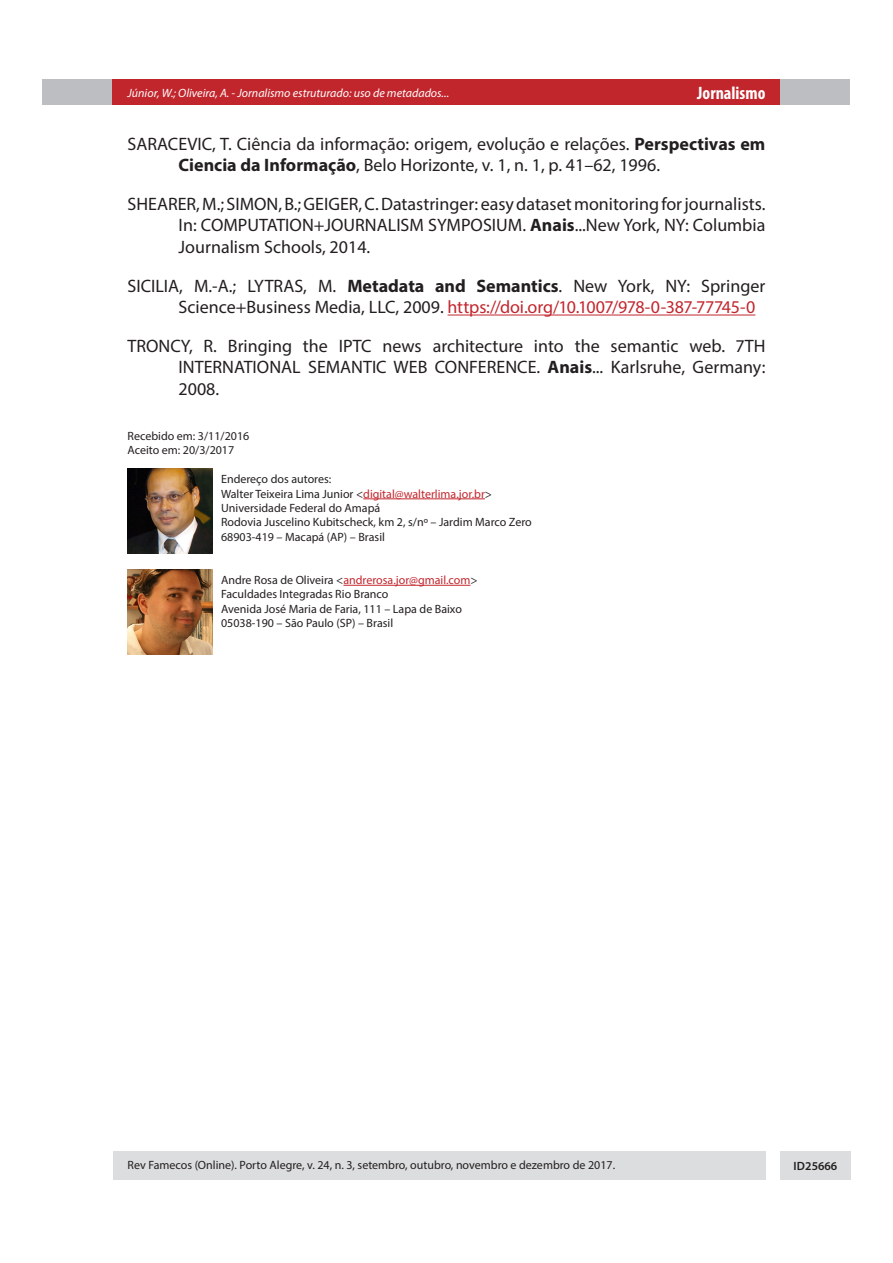
<style>
.page{position:relative;width:893px;height:1263px;background:#fff}
.page>*{position:absolute;margin:0;border:0;box-sizing:border-box;transform-origin:0 0}
.Interna_-_referência{font:18px/21.6px "Myriad Pro";color:#231f20}
.t1{font:700 condensed 18px "Myriad Pro";color:#fff}
.Interna_-_aceite_e_d{font:12px "Myriad Pro";color:#231f20}
.t2{font:italic 12px "Myriad Pro";color:#fff}
.Interna_-_aceite_e_d-2{font:12px "Myriad Pro";color:#c2262d}
.t3{font:600 12px "Myriad Pro";color:#231f20}
.s1{font-weight:700}
.s2{color:#c2262d}
.s3{color:#231f20}
</style>
<div class="page">
<div style="left:43px;top:80px;width:807px;height:25px;background:#bcbec2"></div>
<div style="left:113px;top:80px;width:667px;height:25px;background:#c2262d"></div>
<div style="left:780px;top:1151px;width:70px;height:28px;background:#dcddde"></div>
<div style="left:113px;top:1151px;width:652px;height:28px;background:#dcddde"></div>
<hr style="left:448px;top:315px;width:307px;height:1px;background:#c2262d">
<hr style="left:363px;top:498px;width:122px;height:1px;background:#c2262d">
<hr style="left:343px;top:585px;width:127px;height:1px;background:#c2262d">
<img style="left:128px;top:469px;width:85px;height:85px">
<img style="left:128px;top:570px;width:85px;height:85px">
<p class="t2" style="left:128px;top:85px;width:323px">Júnior, W.; Oliveira, A. - Jornalismo estruturado: uso de metadados...</p>
<p class="t1" style="left:697px;top:82px;width:70px">Jornalismo</p>
<p class="Interna_-_referência" style="left:179px;top:132px;width:588px;text-indent:-51px">SARACEVIC, T. Ciência da informação: origem, evolução e relações. <span class="s1">Perspectivas em<br>Ciencia da Informação</span>, Belo Horizonte, v. 1, n. 1, p. 41–62, 1996.</p>
<p class="Interna_-_referência" style="left:179px;top:193px;width:588px;text-align:justify;text-indent:-51px">SHEARER, M.; SIMON, B.; GEIGER, C. Datastringer: easy dataset monitoring for journalists.<br>In: COMPUTATION+JOURNALISM SYMPOSIUM. <span class="s1">Anais</span>...New York, NY: Columbia Journalism Schools, 2014.</p>
<p class="Interna_-_referência" style="left:179px;top:274px;width:588px;text-indent:-51px">SICILIA, M.-A.; LYTRAS, M. <span class="s1">Metadata and Semantics</span>. New York, NY: Springer<br>Science+Business Media, LLC, 2009. <span class="s2">https://doi.org/10.1007/978-0-387-77745-0</span></p>
<p class="Interna_-_referência" style="left:179px;top:335px;width:588px;text-align:justify;text-indent:-51px">TRONCY, R. Bringing the IPTC news architecture into the semantic web. 7TH INTERNATIONAL SEMANTIC WEB CONFERENCE. <span class="s1">Anais</span>... Karlsruhe, Germany:<br>2008.</p>
<p class="Interna_-_aceite_e_d" style="left:128px;top:429px;width:123px">Recebido em: 3/11/2016</p>
<p class="Interna_-_aceite_e_d" style="left:128px;top:443px;width:108px">Aceito em: 20/3/2017</p>
<p class="Interna_-_aceite_e_d" style="left:221px;top:472px;width:112px">Endereço dos autores:</p>
<p class="Interna_-_aceite_e_d" style="left:221px;top:486px;width:272px">Walter Teixeira Lima Junior &lt;<span class="s2">digital@walterlima.jor.br</span>&gt;</p>
<p class="Interna_-_aceite_e_d" style="left:221px;top:501px;width:161px">Universidade Federal do Amapá</p>
<p class="Interna_-_aceite_e_d" style="left:221px;top:515px;width:312px">Rodovia Juscelino Kubitscheck, km 2, s/nº – Jardim Marco Zero</p>
<p class="Interna_-_aceite_e_d" style="left:221px;top:529px;width:165px">68903-419 – Macapá (AP) – Brasil</p>
<p class="Interna_-_aceite_e_d-2" style="left:221px;top:573px;width:258px"><span class="s3">Andre Rosa de Oliveira &lt;</span>andrerosa.jor@gmail.com<span class="s3">&gt;</span></p>
<p class="Interna_-_aceite_e_d" style="left:221px;top:587px;width:169px">Faculdades Integradas Rio Branco</p>
<p class="Interna_-_aceite_e_d" style="left:221px;top:601px;width:242px">Avenida José Maria de Faria, 111 – Lapa de Baixo</p>
<p class="Interna_-_aceite_e_d" style="left:221px;top:616px;width:174px">05038-190 – São Paulo (SP) – Brasil</p>
<p class="Interna_-_aceite_e_d" style="left:128px;top:1158px;width:489px">Rev Famecos (Online). Porto Alegre, v. 24, n. 3, setembro, outubro, novembro e dezembro de 2017.</p>
<p class="t3" style="left:793px;top:1158px;width:45px">ID25666</p>
</div>
